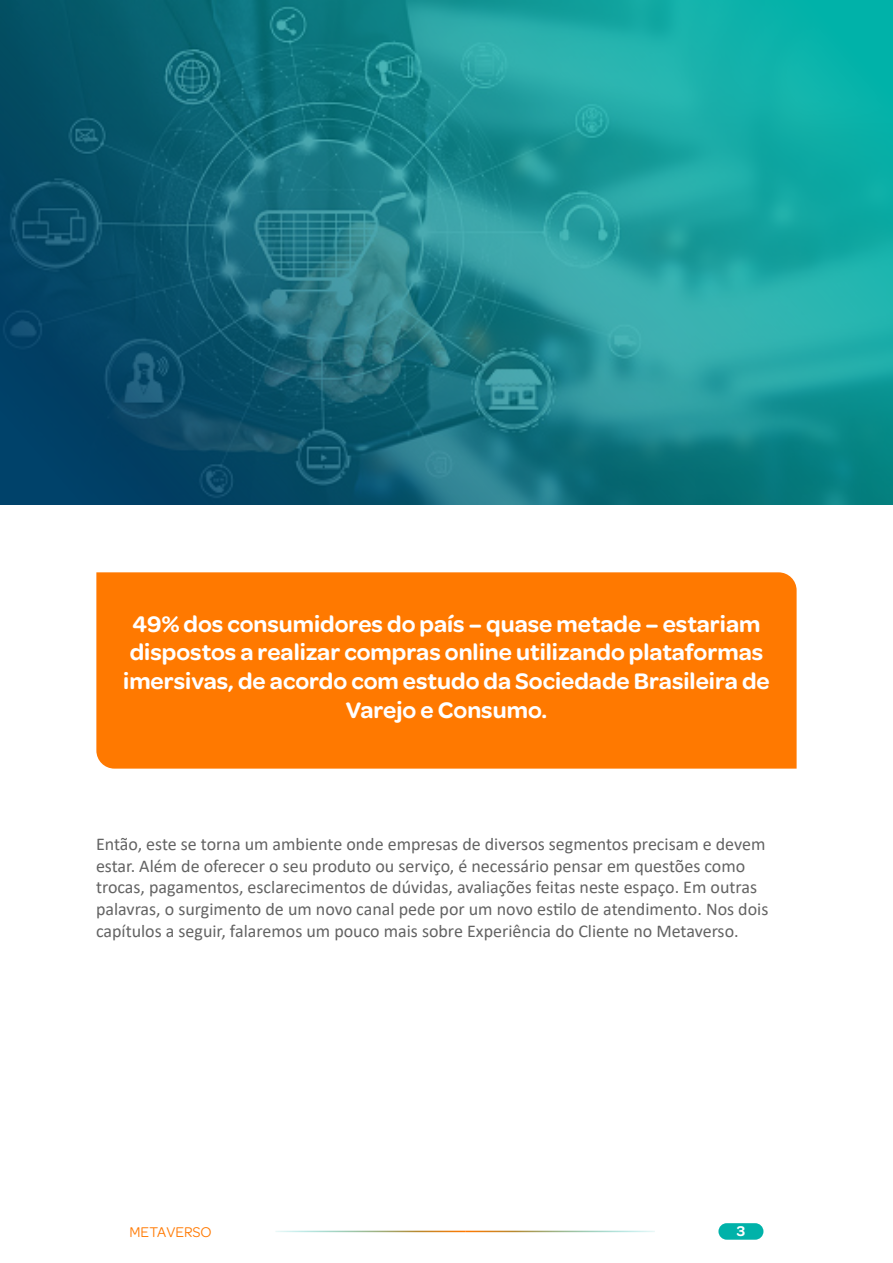
<style>
.page{position:relative;width:893px;height:1263px;background:#fff}
.page>*{position:absolute;margin:0;border:0;box-sizing:border-box;transform-origin:0 0}
.t1{font:600 24px/28.8px "Omnes";color:#fff;text-align:center}
.t2{font:18px/21.6px "Calibri";color:#636363}
.t3{font:15px "Omnes";color:#ff7900}
.t4{font:600 15px "Omnes";color:#fff}
</style>
<div class="page">
<div style="left:718px;top:1223px;width:45px;height:17px;background:#00b2a9;border-radius:8px"></div>
<svg style="left:0;top:0;width:893px;height:504px;background:#167e89"></svg>
<div style="left:96px;top:572px;width:701px;height:197px;background:#ff7900"></div>
<h1 class="t1" style="left:123px;top:608px;width:648px">49% dos consumidores do país – quase metade – estariam dispostos a realizar compras online utilizando plataformas imersivas, de acordo com estudo da Sociedade Brasileira de Varejo e Consumo.</h1>
<p class="t2" style="left:96px;top:833px;width:674px">Então, este se torna um ambiente onde empresas de diversos segmentos precisam e devem estar. Além de oferecer o seu produto ou serviço, é necessário pensar em questões como trocas, pagamentos, esclarecimentos de dúvidas, avaliações feitas neste espaço. Em outras palavras, o surgimento de um novo canal pede por um novo estilo de atendimento. Nos dois capítulos a seguir, falaremos um pouco mais sobre Experiência do Cliente no Metaverso.</p>
<p class="t3" style="left:130px;top:1221px;width:84px">METAVERSO</p>
<p class="t4" style="left:737px;top:1220px;width:10px">3</p>
</div>
